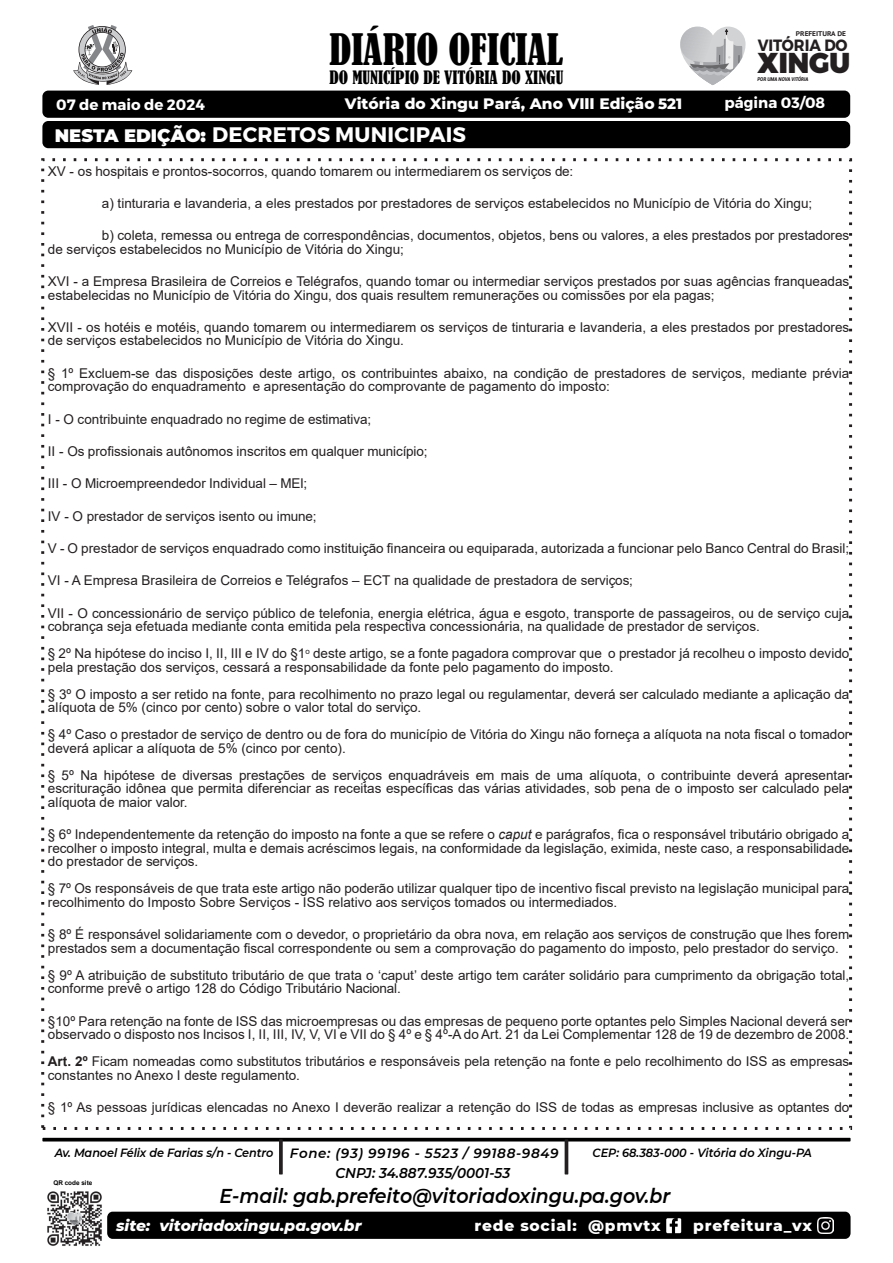
<style>
.page{position:relative;width:893px;height:1263px;background:#fff}
.page>*{position:absolute;margin:0;border:0;box-sizing:border-box;transform-origin:0 0}
.t1{font:condensed 40.65px "Bernard";color:#000}
.t2{font:900 28.65px "Montserrat";color:#231f20;scale:.95 1}
.t3{font:700 21px "Montserrat";letter-spacing:.01em;color:#fff}
.t4{font:italic 600 20.1px "Montserrat";color:#000;scale:.95 1}
.t5{font:900 18px "Montserrat";color:#fff}
.t6{font:condensed 17.25px "Bernard";color:#000}
.t7{font:700 16.35px "Montserrat";color:#231f20;scale:.91 1}
.t8{font:800 15.45px "Montserrat";color:#fff}
.t9{font:800 15.45px "Montserrat";letter-spacing:.05em;color:#fff}
.t10{font:italic 800 15.45px "Montserrat";color:#fff}
.t11{font:700 15px "Montserrat";color:#fff}
.t12{font:italic 600 14.25px "Montserrat";color:#000;scale:.95 1}
.t13{font:13.5px/13.5px "Arial";color:#231f20}
.t14{font:italic 600 11.85px "Montserrat";color:#000;scale:.95 1}
.t15{font:700 6.75px "PT Sans";color:#231f20;scale:1.09 1}
.t16{font:700 6.45px "Arial";color:#000}
.t17{font:italic 900 5.25px "Roboto";color:#231f20;scale:.87 1}
.s1{font-size:15px}
.s2{font-style:italic}
.s3{font-weight:700}
.s4{font-size:13.35px}
</style>
<div class="page">
<div style="left:107px;top:1212px;width:743px;height:27px;background:#000;border-radius:6px"></div>
<hr style="left:42px;top:1138px;width:808px;height:3px;background:#000">
<svg style="left:680px;top:27px;width:65px;height:58px"></svg>
<img style="left:47px;top:1191px;width:55px;height:55px">
<div style="left:42px;top:121px;width:808px;height:27px;background:#000;border-radius:6px"></div>
<div style="left:42px;top:91px;width:808px;height:27px;background:#000;border-radius:6px"></div>
<svg style="left:73px;top:25px;width:59px;height:60px"></svg>
<svg style="left:279px;top:1139px;width:4px;height:35px"></svg>
<hr style="left:565px;top:1139px;width:3px;height:35px;background:#231f20">
<img style="left:818px;top:1218px;width:16px;height:15px">
<svg style="left:666px;top:1218px;width:15px;height:15px"></svg>
<h1 class="t1" style="left:329px;top:26px;width:236px">DIÁRIO OFICIAL</h1>
<p class="t6" style="left:330px;top:67px;width:235px">DO MUNICÍPIO DE VITÓRIA DO XINGU</p>
<p class="t15" style="left:796px;top:29px;width:47px">PREFEITURA DE</p>
<p class="t7" style="left:758px;top:35px;width:100px">VITÓRIA DO</p>
<p class="t17" style="left:757px;top:75px;width:60px">POR UMA NOVA VITÓRIA</p>
<h2 class="t2" style="left:758px;top:45px;width:99px">XINGU</h2>
<p class="t11" style="left:56px;top:95px;width:150px">07 de maio de 2024</p>
<p class="t11" style="left:725px;top:93px;width:102px">página 03/08</p>
<p class="t8" style="left:345px;top:93px;width:339px">Vitória do Xingu Pará, Ano VIII Edição <span class="s1">521</span></p>
<h3 class="t3" style="left:212px;top:122px;width:256px">DECRETOS MUNICIPAIS</h3>
<h3 class="t5" style="left:55px;top:122px;width:153px">NESTA EDIÇÃO:</h3>
<p class="t13" style="left:48px;top:164px;width:527px">XV - os hospitais e prontos-socorros, quando tomarem ou intermediarem os serviços de:</p>
<p class="t13" style="left:102px;top:196px;width:712px">a) tinturaria e lavanderia, a eles prestados por prestadores de serviços estabelecidos no Município de Vitória do Xingu;</p>
<p class="t13" style="left:48px;top:229px;width:803px;text-indent:54px">b) coleta, remessa ou entrega de correspondências, documentos, objetos, bens ou valores, a eles prestados por prestadores de serviços estabelecidos no Município de Vitória do Xingu;</p>
<p class="t13" style="left:48px;top:275px;width:803px">XVI - a Empresa Brasileira de Correios e Telégrafos, quando tomar ou intermediar serviços prestados por suas agências franqueadas estabelecidas no Município de Vitória do Xingu, dos quais resultem remunerações ou comissões por ela pagas;</p>
<p class="t13" style="left:48px;top:320px;width:803px">XVII - os hotéis e motéis, quando tomarem ou intermediarem os serviços de tinturaria e lavanderia, a eles prestados por prestadores de serviços estabelecidos no Município de Vitória do Xingu.</p>
<p class="t13" style="left:48px;top:366px;width:803px">§ 1º Excluem-se das disposições deste artigo, os contribuintes abaixo, na condição de prestadores de serviços, mediante prévia comprovação do enquadramento e apresentação do comprovante de pagamento do imposto:</p>
<p class="t13" style="left:48px;top:412px;width:325px">I - O contribuinte enquadrado no regime de estimativa;</p>
<p class="t13" style="left:48px;top:444px;width:381px">II - Os profissionais autônomos inscritos em qualquer município;</p>
<p class="t13" style="left:48px;top:477px;width:261px">III - O Microempreendedor Individual – MEI;</p>
<p class="t13" style="left:48px;top:509px;width:270px">IV - O prestador de serviços isento ou imune;</p>
<p class="t13" style="left:48px;top:541px;width:803px">V - O prestador de serviços enquadrado como instituição financeira ou equiparada, autorizada a funcionar pelo Banco Central do Brasil;</p>
<p class="t13" style="left:48px;top:574px;width:587px">VI - A Empresa Brasileira de Correios e Telégrafos – ECT na qualidade de prestadora de serviços;</p>
<p class="t13" style="left:48px;top:606px;width:803px">VII - O concessionário de serviço público de telefonia, energia elétrica, água e esgoto, transporte de passageiros, ou de serviço cuja cobrança seja efetuada mediante conta emitida pela respectiva concessionária, na qualidade de prestador de serviços.</p>
<p class="t13" style="left:48px;top:646px;width:803px">§ 2º Na hipótese do inciso I, II, III e IV do §1<sup>o</sup> deste artigo, se a fonte pagadora comprovar que o prestador já recolheu o imposto devido pela prestação dos serviços, cessará a responsabilidade da fonte pelo pagamento do imposto.</p>
<p class="t13" style="left:48px;top:687px;width:803px">§ 3º O imposto a ser retido na fonte, para recolhimento no prazo legal ou regulamentar, deverá ser calculado mediante a aplicação da alíquota de 5% (cinco por cento) sobre o valor total do serviço.</p>
<p class="t13" style="left:48px;top:728px;width:803px">§ 4º Caso o prestador de serviço de dentro ou de fora do município de Vitória do Xingu não forneça a alíquota na nota fiscal o tomador deverá aplicar a alíquota de 5% (cinco por cento).</p>
<p class="t13" style="left:48px;top:768px;width:803px;text-align:justify">§ 5º Na hipótese de diversas prestações de serviços enquadráveis em mais de uma alíquota, o contribuinte deverá apresentar escrituração idônea que permita diferenciar as receitas específicas das várias atividades, sob pena de o imposto ser calculado pela alíquota de maior valor.</p>
<p class="t13" style="left:48px;top:827px;width:803px;text-align:justify">§ 6º Independentemente da retenção do imposto na fonte a que se refere o <span class="s2">caput</span> e parágrafos, fica o responsável tributário obrigado a recolher o imposto integral, multa e demais acréscimos legais, na conformidade da legislação, eximida, neste caso, a responsabilidade do prestador de serviços.</p>
<p class="t13" style="left:48px;top:882px;width:803px">§ 7º Os responsáveis de que trata este artigo não poderão utilizar qualquer tipo de incentivo fiscal previsto na legislação municipal para recolhimento do Imposto Sobre Serviços - ISS relativo aos serviços tomados ou intermediados.</p>
<p class="t13" style="left:48px;top:927px;width:803px">§ 8º É responsável solidariamente com o devedor, o proprietário da obra nova, em relação aos serviços de construção que lhes forem prestados sem a documentação fiscal correspondente ou sem a comprovação do pagamento do imposto, pelo prestador do serviço.</p>
<p class="t13" style="left:48px;top:968px;width:803px">§ 9º A atribuição de substituto tributário de que trata o ‘caput’ deste artigo tem caráter solidário para cumprimento da obrigação total, conforme prevê o artigo 128 do Código Tributário Nacional.</p>
<p class="t13" style="left:48px;top:1014px;width:803px">§10º Para retenção na fonte de ISS das microempresas ou das empresas de pequeno porte optantes pelo Simples Nacional deverá ser observado o disposto nos Incisos I, II, III, IV, V, VI e VII do § 4º e § 4º-A do Art. 21 da Lei Complementar 128 de 19 de dezembro de 2008.</p>
<p class="t13" style="left:48px;top:1054px;width:803px"><span class="s3">Art. 2º</span> Ficam nomeadas como substitutos tributários e responsáveis pela retenção na fonte e pelo recolhimento do ISS as empresas constantes no Anexo I deste regulamento.</p>
<p class="t13" style="left:48px;top:1100px;width:803px">§ 1º As pessoas jurídicas elencadas no Anexo I deverão realizar a retenção do ISS de todas as empresas inclusive as optantes do</p>
<p class="t14" style="left:55px;top:1144px;width:532px">Av. Manoel Félix de Farias s/n - Centro <span class="s4">Fone: (93) 99196 - 5523 / 99188-9849</span></p>
<p class="t14" style="left:592px;top:1144px;width:232px">CEP: 68.383-000 - Vitória do Xingu-PA</p>
<p class="t12" style="left:335px;top:1163px;width:185px">CNPJ: 34.887.935/0001-53</p>
<h3 class="t4" style="left:220px;top:1182px;width:476px">E-mail: gab.prefeito@vitoriadoxingu.pa.gov.br</h3>
<p class="t10" style="left:116px;top:1214px;width:247px">site: vitoriadoxingu.pa.gov.br</p>
<p class="t9" style="left:474px;top:1214px;width:188px">rede social: @pmvtx</p>
<p class="t9" style="left:693px;top:1214px;width:120px">prefeitura_vx</p>
<p class="t16" style="left:53px;top:1178px;width:40px">QR code site</p>
</div>
